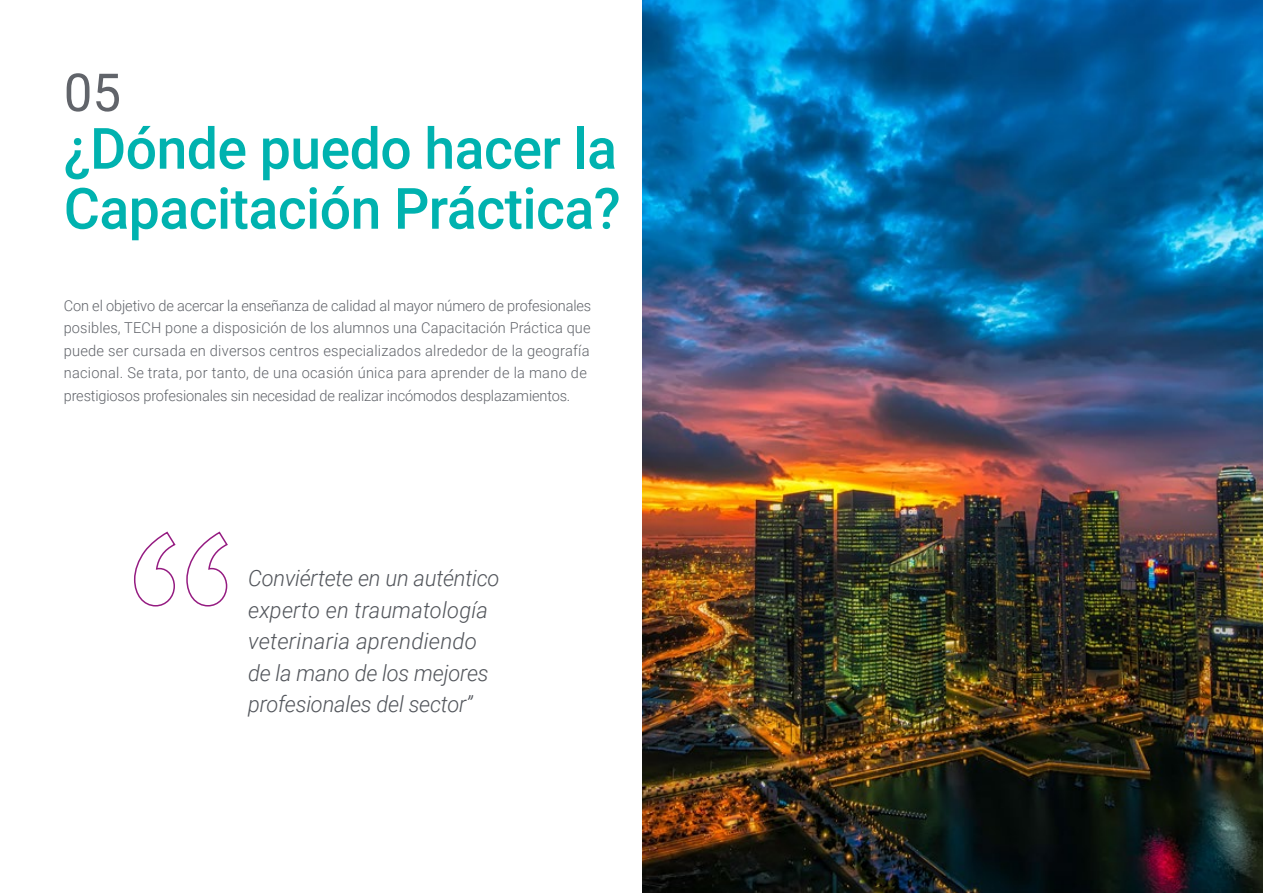
<style>
.page{position:relative;width:1263px;height:893px;background:#fff}
.page>*{position:absolute;margin:0;border:0;box-sizing:border-box;transform-origin:0 0}
.t1{font:500 57px/60px "Roboto";letter-spacing:-.01em;color:#00b2af}
.t2{font:52.5px "Roboto";color:#61646a}
.t3{font:italic 300 22.5px/31.5px "Roboto";letter-spacing:-.01em;color:#52555b}
.t4{font:300 15px/22.5px "Roboto";letter-spacing:.01em;color:#61646a}
</style>
<div class="page">
<svg style="left:134px;top:531px;width:94px;height:76px"></svg>
<img style="left:642px;top:0;width:621px;height:893px">
<h2 class="t2" style="left:64px;top:56px;width:59px">05</h2>
<h1 class="t1" style="left:64px;top:116px;width:558px">¿Dónde puedo hacer la<br>Capacitación Práctica?</h1>
<p class="t4" style="left:64px;top:293px;width:529px">Con el objetivo de acercar la enseñanza de calidad al mayor número de profesionales posibles, TECH pone a disposición de los alumnos una Capacitación Práctica que puede ser cursada en diversos centros especializados alrededor de la geografía nacional. Se trata, por tanto, de una ocasión única para aprender de la mano de prestigiosos profesionales sin necesidad de realizar incómodos desplazamientos.</p>
<h3 class="t3" style="left:248px;top:561px;width:253px">Conviértete en un auténtico experto en traumatología veterinaria aprendiendo de la mano de los mejores profesionales del sector”</h3>
</div>
